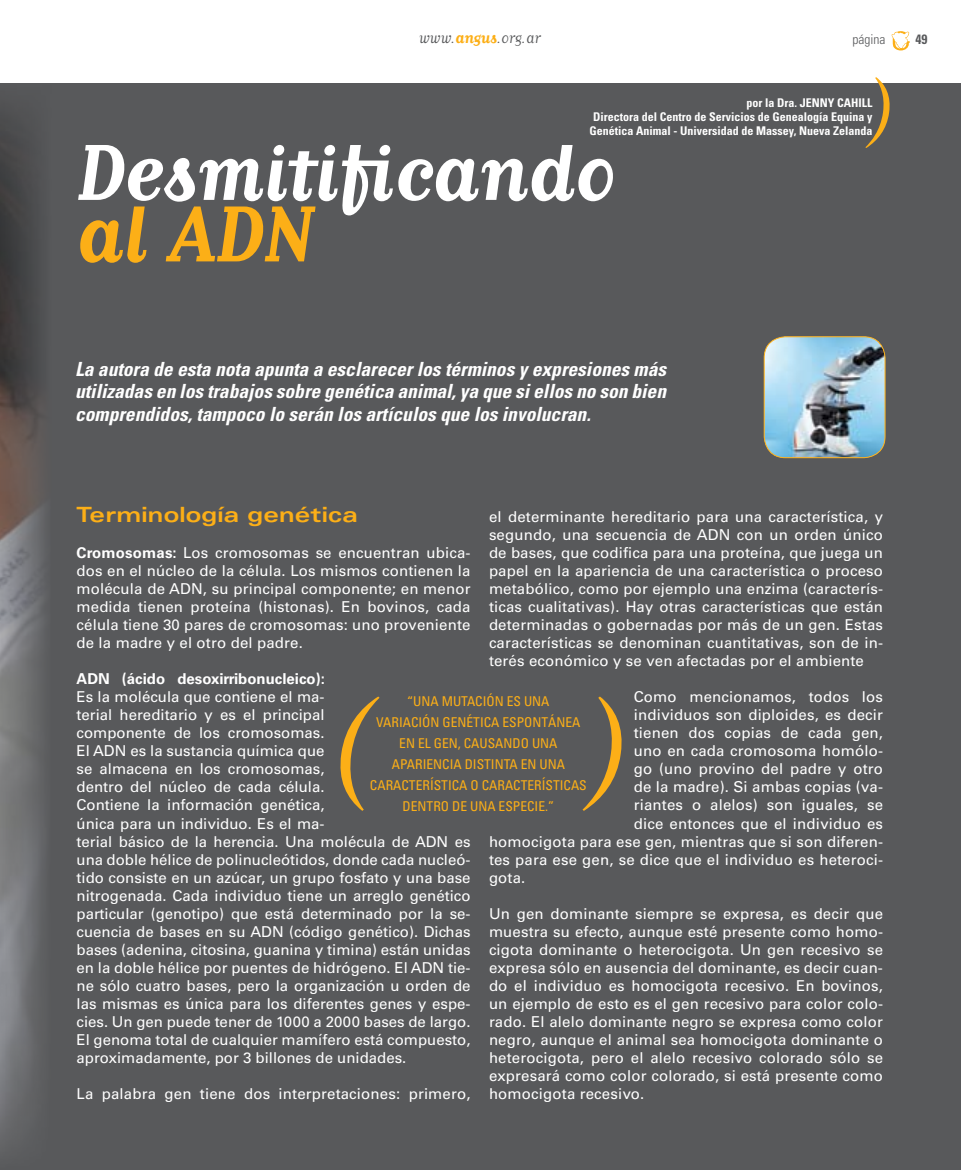
<style>
.page{position:relative;width:961px;height:1170px;background:#fff}
.page>*{position:absolute;margin:0;border:0;box-sizing:border-box;transform-origin:0 0}
.t1{font:150px "Matrix Script";color:#fcaf17}
.t2{font:700 93px "Matrix Script";letter-spacing:-.01em;color:#fff}
.t3{font:700 93px "Matrix Script";color:#fcaf17}
.t4{font:93px "Matrix Script";color:#fcaf17}
.t5{font:700 expanded 21px "Univers";letter-spacing:.01em;color:#fcaf17}
.t6{font:italic 700 condensed 19.5px/22.5px "Univers";color:#fff;text-align:justify}
.t7{font:18px "Matrix Script";letter-spacing:-.01em;color:#58595b}
.t8{font:15px/18px "Univers";color:#fff;text-align:justify}
.t9{font:700 15px "Univers";color:#fff}
.t10{font:condensed 13.5px/21px "Univers";color:#fcaf17;text-align:center}
.t11{font:300 condensed 13.5px "Univers";color:#58595b}
.t12{font:700 condensed 13.5px "Univers";color:#58595b}
.t13{font:700 condensed 12px/14.4px "Univers";color:#fff}
.s1{font-weight:700;color:#fcaf17}
.s2{font-weight:700}
</style>
<div class="page">
<svg style="left:891px;top:31px;width:19px;height:19px"></svg>
<div style="left:0;top:84px;width:961px;height:1085px;background:#58595b"></div>
<img style="left:0;top:112px;width:45px;height:1036px">
<img style="left:764px;top:337px;width:121px;height:120px">
<div style="left:764px;top:336px;width:121px;height:122px;border:1px solid #fcaf17;border-radius:21px"></div>
<p class="t7" style="left:419px;top:29px;width:123px">www.<span class="s1">angus</span>.org.ar</p>
<p class="t11" style="left:852px;top:32px;width:34px">página</p>
<p class="t12" style="left:916px;top:31px;width:13px">49</p>
<h2 class="t4" style="left:867px;top:68px;width:27px">)</h2>
<p class="t13" style="left:590px;top:95px;width:284px;text-indent:238px">y Cahill<br>Directora del Centro de Servicios de Genealogía Equina y<br>Genética Animal - Universidad de Massey, Nueva Zelanda</p>
<p class="t13" style="left:746px;top:95px;width:68px">por la Dra. Jenn</p>
<h2 class="t2" style="left:77px;top:126px;width:541px">Desmitificando</h2>
<h2 class="t3" style="left:77px;top:188px;width:237px">al Adn</h2>
<h3 class="t6" style="left:75px;top:357px;width:593px">La autora de esta nota apunta a esclarecer los términos y expresiones más utilizadas en los trabajos sobre genética animal, ya que si ellos no son bien comprendidos, tampoco lo serán los artículos que los involucran.</h3>
<h3 class="t5" style="left:77px;top:503px;width:283px">Terminología genética</h3>
<p class="t8" style="left:77px;top:544px;width:396px"><span class="s2">Cromosomas:</span> Los cromosomas se encuentran ubica&shy;dos en el núcleo de la célula. Los mismos contienen la molécula de ADN, su principal componente; en menor medida tienen proteína (histonas). En bovinos, cada célula tiene 30 pares de cromosomas: uno proveniente de la madre y el otro del padre.</p>
<p class="t9" style="left:77px;top:670px;width:23px">ADN</p>
<p class="t9" style="left:122px;top:670px;width:204px">(ácido desoxirribonucleico):</p>
<p class="t8" style="left:77px;top:688px;width:396px;text-align:left">Es la molécula que contiene el ma-<br>terial hereditario y es el principal<br>componente de los cromosomas.<br>El ADN es la sustancia química que<br>se almacena en los cromosomas,<br>dentro del núcleo de cada célula.<br>Contiene la información genética,<br>única para un individuo. Es el ma-<br>terial básico de la herencia. Una molécula de ADN es una doble hélice de polinucleótidos, donde cada nucleó&shy;tido consiste en un azúcar, un grupo fosfato y una base nitrogenada. Cada individuo tiene un arreglo genético particular (genotipo) que está determinado por la se&shy;cuencia de bases en su ADN (código genético). Dichas bases (adenina, citosina, guanina y timina) están unidas en la doble hélice por puentes de hidrógeno. El ADN tie&shy;ne sólo cuatro bases, pero la organización u orden de las mismas es única para los diferentes genes y espe&shy;cies. Un gen puede tener de 1000 a 2000 bases de largo.<br>El genoma total de cualquier mamífero está compuesto, aproximadamente, por 3 billones de unidades.</p>
<p class="t8" style="left:77px;top:1084px;width:396px">La palabra gen tiene dos interpretaciones: primero,</p>
<p class="t8" style="left:489px;top:508px;width:396px">el determinante hereditario para una característica, y segundo, una secuencia de ADN con un orden único de bases, que codifica para una proteína, que juega un papel en la apariencia de una característica o proceso metabólico, como por ejemplo una enzima (caracterís&shy;ticas cualitativas). Hay otras características que están determinadas o gobernadas por más de un gen. Estas características se denominan cuantitativas, son de in&shy;terés económico y se ven afectadas por el ambiente</p>
<p class="t8" style="left:634px;top:688px;width:251px">Como mencionamos, todos los</p>
<p class="t8" style="left:634px;top:706px;width:251px">individuos son diploides, es decir</p>
<p class="t8" style="left:634px;top:724px;width:251px">tienen dos copias de cada gen,</p>
<p class="t8" style="left:634px;top:742px;width:251px">uno en cada cromosoma homólo-</p>
<p class="t8" style="left:634px;top:760px;width:251px">go (uno provino del padre y otro</p>
<p class="t8" style="left:634px;top:778px;width:251px">de la madre). Si ambas copias (va-</p>
<p class="t8" style="left:634px;top:796px;width:251px">riantes o alelos) son iguales, se</p>
<p class="t8" style="left:634px;top:814px;width:251px">dice entonces que el individuo es</p>
<p class="t8" style="left:489px;top:832px;width:396px">homocigota para ese gen, mientras que si son diferen-</p>
<p class="t8" style="left:489px;top:850px;width:396px">tes para ese gen, se dice que el individuo es heteroci-</p>
<p class="t8" style="left:489px;top:868px;width:38px">gota.</p>
<p class="t8" style="left:489px;top:904px;width:396px">Un gen dominante siempre se expresa, es decir que muestra su efecto, aunque esté presente como homo&shy;cigota dominante o heterocigota. Un gen recesivo se expresa sólo en ausencia del dominante, es decir cuan&shy;do el individuo es homocigota recesivo. En bovinos, un ejemplo de esto es el gen recesivo para color colo&shy;rado. El alelo dominante negro se expresa como color negro, aunque el animal sea homocigota dominante o heterocigota, pero el alelo recesivo colorado sólo se expresará como color colorado, si está presente como homocigota recesivo.</p>
<p class="t10" style="left:370px;top:690px;width:218px">“UNA MUTACIÓN ES UNA<br>VARIACIÓN GENÉTICA ESPONTÁNEA<br>EN EL GEN, CAUSAND O UNA<br>APARIENCIA D ISTINTA EN UNA<br>CARACTERÍSTICA O CARACTERÍSTICAS</p>
<h1 class="t1" style="left:329px;top:682px;width:43px">(</h1>
<h1 class="t1" style="left:586px;top:682px;width:43px">)</h1>
<p class="t10" style="left:403px;top:795px;width:153px">D ENTRO D E UNA ESPECIE.”</p>
</div>
